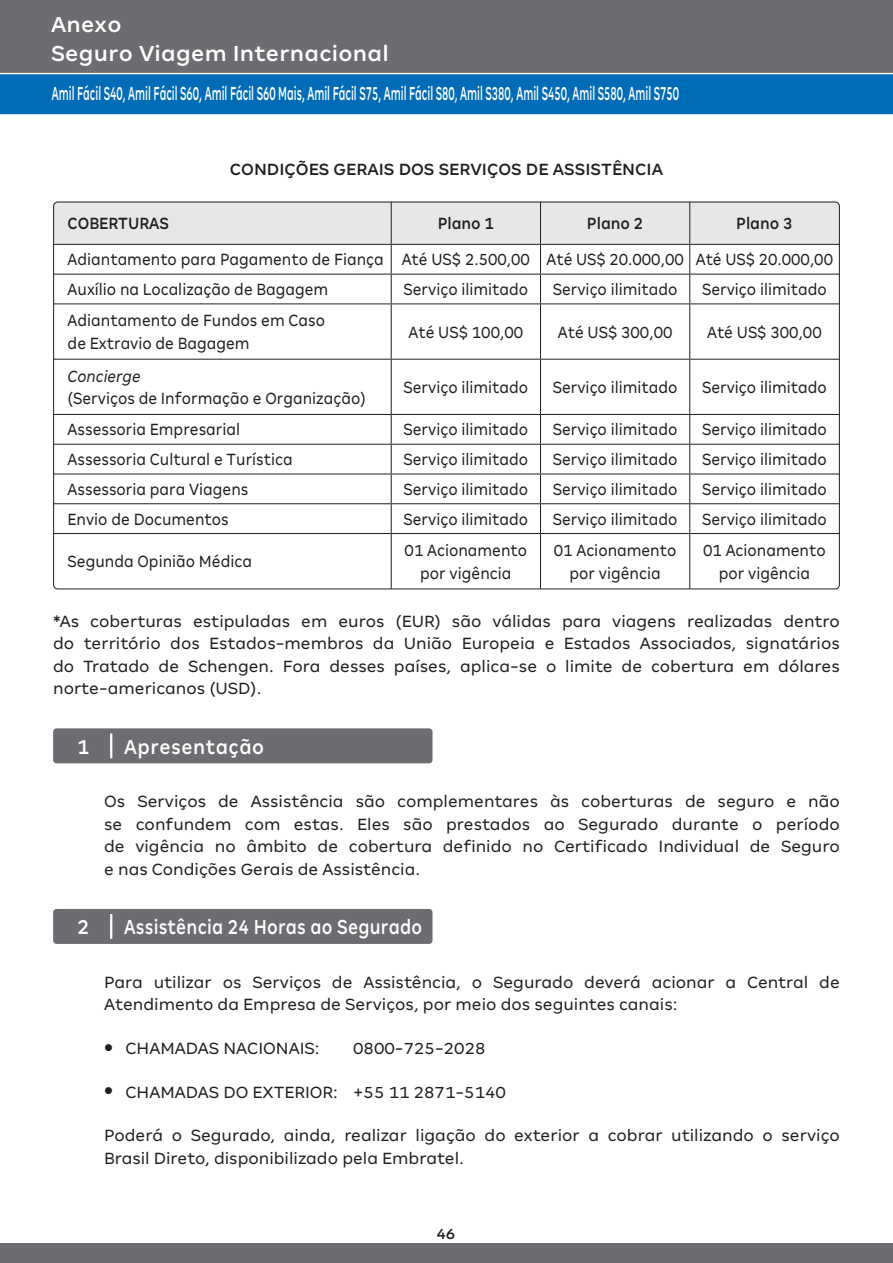
<style>
.page{position:relative;width:893px;height:1263px;background:#fff}
.page>*{position:absolute;margin:0;border:0;box-sizing:border-box;transform-origin:0 0}
.t1{font:500 24px/28.8px "Amil Typeface";letter-spacing:.01em;color:#fff}
.t2{font:500 22.5px "Amil Typeface";letter-spacing:.01em;color:#fff;scale:.81 1}
.t3{font:500 22.5px "Amil Typeface";letter-spacing:.01em;color:#fff;scale:.9 1}
.t4{font:500 21px "Amil Typeface";color:#fff;scale:.52 1}
.List_Paragraph{font:18px/22.5px "Amil Typeface";color:#231f20;text-align:justify}
.List_Paragraph-2{font:18px/22.5px "Amil Typeface";color:#231f20;text-align:center;scale:.9 1}
.List_Paragraph-3{font:500 18px "Amil Typeface";color:#231f20}
.List_Paragraph-4{font:500 18px "Amil Typeface";color:#231f20;scale:.9 1}
.List_Paragraph-5{font:italic 18px "Amil Typeface";color:#231f20;scale:.9 1}
.t5{font:500 16.5px "Amil Typeface";color:#231f20}
</style>
<div class="page">
<div style="left:0;top:1243px;width:893px;height:20px;background:#6c6d70"></div>
<div style="left:0;top:0;width:893px;height:76px;background:#6c6d70"></div>
<svg style="left:0;top:73px;width:893px;height:42px;background:#0c73ba"></svg>
<svg style="left:53px;top:202px;width:787px;height:101px"></svg>
<hr style="left:53px;top:303px;width:338px;height:1px;background:#231f20">
<hr style="left:391px;top:303px;width:149px;height:1px;background:#231f20">
<hr style="left:391px;top:304px;width:1px;height:55px;background:#231f20">
<hr style="left:540px;top:303px;width:150px;height:1px;background:#231f20">
<hr style="left:540px;top:304px;width:1px;height:55px;background:#231f20">
<hr style="left:690px;top:303px;width:149px;height:1px;background:#231f20">
<hr style="left:689px;top:304px;width:1px;height:55px;background:#231f20">
<hr style="left:53px;top:359px;width:338px;height:1px;background:#231f20">
<hr style="left:391px;top:359px;width:149px;height:1px;background:#231f20">
<hr style="left:391px;top:360px;width:1px;height:54px;background:#231f20">
<hr style="left:540px;top:359px;width:150px;height:1px;background:#231f20">
<hr style="left:540px;top:360px;width:1px;height:54px;background:#231f20">
<hr style="left:690px;top:359px;width:149px;height:1px;background:#231f20">
<hr style="left:689px;top:360px;width:1px;height:54px;background:#231f20">
<hr style="left:53px;top:414px;width:338px;height:1px;background:#231f20">
<hr style="left:391px;top:414px;width:149px;height:1px;background:#231f20">
<hr style="left:540px;top:414px;width:150px;height:1px;background:#231f20">
<hr style="left:690px;top:414px;width:149px;height:1px;background:#231f20">
<hr style="left:53px;top:444px;width:338px;height:1px;background:#231f20">
<hr style="left:391px;top:444px;width:149px;height:1px;background:#231f20">
<hr style="left:540px;top:444px;width:150px;height:1px;background:#231f20">
<hr style="left:690px;top:444px;width:149px;height:1px;background:#231f20">
<hr style="left:53px;top:473px;width:338px;height:1px;background:#231f20">
<hr style="left:391px;top:473px;width:149px;height:1px;background:#231f20">
<hr style="left:540px;top:473px;width:150px;height:1px;background:#231f20">
<hr style="left:690px;top:473px;width:149px;height:1px;background:#231f20">
<hr style="left:53px;top:503px;width:338px;height:1px;background:#231f20">
<hr style="left:391px;top:503px;width:149px;height:1px;background:#231f20">
<svg style="left:391px;top:415px;width:1px;height:118px"></svg>
<hr style="left:540px;top:503px;width:150px;height:1px;background:#231f20">
<svg style="left:540px;top:415px;width:1px;height:118px"></svg>
<hr style="left:690px;top:503px;width:149px;height:1px;background:#231f20">
<svg style="left:689px;top:415px;width:1px;height:118px"></svg>
<hr style="left:53px;top:533px;width:338px;height:1px;background:#231f20">
<hr style="left:391px;top:533px;width:149px;height:1px;background:#231f20">
<hr style="left:391px;top:534px;width:1px;height:55px;background:#231f20">
<hr style="left:540px;top:533px;width:150px;height:1px;background:#231f20">
<hr style="left:540px;top:534px;width:1px;height:55px;background:#231f20">
<hr style="left:690px;top:533px;width:149px;height:1px;background:#231f20">
<hr style="left:689px;top:534px;width:1px;height:55px;background:#231f20">
<div style="left:53px;top:728px;width:379px;height:35px;background:#6c6d70;border-radius:3px"></div>
<hr style="left:110px;top:733px;width:2px;height:25px;background:#fff">
<div style="left:53px;top:909px;width:379px;height:35px;background:#6c6d70;border-radius:3px"></div>
<hr style="left:110px;top:914px;width:2px;height:25px;background:#fff">
<h1 class="t1" style="left:51px;top:10px;width:339px">Anexo<br>Seguro Viagem Internacional</h1>
<p class="t4" style="left:52px;top:81px;width:1208px">Amil Fácil S40, Amil Fácil S60, Amil Fácil S60 Mais, Amil Fácil S75, Amil Fácil S80, Amil S380, Amil S450, Amil S580, Amil S750</p>
<p class="List_Paragraph-3" style="left:230px;top:158px;width:435px">CONDIÇÕES GERAIS DOS SERVIÇOS DE ASSISTÊNCIA</p>
<p class="List_Paragraph-4" style="left:68px;top:213px;width:114px">COBERTURAS</p>
<p class="List_Paragraph-4" style="left:438px;top:213px;width:64px">Plano 1</p>
<p class="List_Paragraph-4" style="left:587px;top:213px;width:64px">Plano 2</p>
<p class="List_Paragraph-4" style="left:736px;top:213px;width:64px">Plano 3</p>
<p class="List_Paragraph-2" style="left:68px;top:248px;width:353px">Adiantamento para Pagamento de Fiança</p>
<p class="List_Paragraph-2" style="left:402px;top:248px;width:144px">Até US$ 2.500,00</p>
<p class="List_Paragraph-2" style="left:546px;top:248px;width:154px">Até US$ 20.000,00</p>
<p class="List_Paragraph-2" style="left:696px;top:248px;width:154px">Até US$ 20.000,00</p>
<p class="List_Paragraph-2" style="left:68px;top:278px;width:291px">Auxílio na Localização de Bagagem</p>
<p class="List_Paragraph-2" style="left:403px;top:278px;width:140px">Serviço ilimitado</p>
<p class="List_Paragraph-2" style="left:553px;top:278px;width:140px">Serviço ilimitado</p>
<p class="List_Paragraph-2" style="left:702px;top:278px;width:140px">Serviço ilimitado</p>
<p class="List_Paragraph-2" style="left:68px;top:309px;width:288px;text-align:left">Adiantamento de Fundos em Caso de Extravio de Bagagem</p>
<p class="List_Paragraph-2" style="left:409px;top:320px;width:129px">Até US$ 100,00</p>
<p class="List_Paragraph-2" style="left:558px;top:320px;width:129px">Até US$ 300,00</p>
<p class="List_Paragraph-2" style="left:707px;top:320px;width:129px">Até US$ 300,00</p>
<p class="List_Paragraph-5" style="left:68px;top:365px;width:83px">Concierge</p>
<p class="List_Paragraph-2" style="left:68px;top:387px;width:333px">(Serviços de Informação e Organização)</p>
<p class="List_Paragraph-2" style="left:403px;top:376px;width:140px">Serviço ilimitado</p>
<p class="List_Paragraph-2" style="left:553px;top:376px;width:140px">Serviço ilimitado</p>
<p class="List_Paragraph-2" style="left:702px;top:376px;width:140px">Serviço ilimitado</p>
<p class="List_Paragraph-2" style="left:68px;top:418px;width:193px">Assessoria Empresarial</p>
<p class="List_Paragraph-2" style="left:403px;top:418px;width:140px">Serviço ilimitado</p>
<p class="List_Paragraph-2" style="left:553px;top:418px;width:140px">Serviço ilimitado</p>
<p class="List_Paragraph-2" style="left:702px;top:418px;width:140px">Serviço ilimitado</p>
<p class="List_Paragraph-2" style="left:68px;top:448px;width:252px">Assessoria Cultural e Turística</p>
<p class="List_Paragraph-2" style="left:403px;top:448px;width:140px">Serviço ilimitado</p>
<p class="List_Paragraph-2" style="left:553px;top:448px;width:140px">Serviço ilimitado</p>
<p class="List_Paragraph-2" style="left:702px;top:448px;width:140px">Serviço ilimitado</p>
<p class="List_Paragraph-2" style="left:68px;top:478px;width:202px">Assessoria para Viagens</p>
<p class="List_Paragraph-2" style="left:403px;top:478px;width:140px">Serviço ilimitado</p>
<p class="List_Paragraph-2" style="left:553px;top:478px;width:140px">Serviço ilimitado</p>
<p class="List_Paragraph-2" style="left:702px;top:478px;width:140px">Serviço ilimitado</p>
<p class="List_Paragraph-2" style="left:68px;top:508px;width:180px">Envio de Documentos</p>
<p class="List_Paragraph-2" style="left:403px;top:508px;width:140px">Serviço ilimitado</p>
<p class="List_Paragraph-2" style="left:553px;top:508px;width:140px">Serviço ilimitado</p>
<p class="List_Paragraph-2" style="left:702px;top:508px;width:140px">Serviço ilimitado</p>
<p class="List_Paragraph-2" style="left:68px;top:550px;width:206px">Segunda Opinião Médica</p>
<p class="List_Paragraph-2" style="left:405px;top:539px;width:138px">01 Acionamento por vigência</p>
<p class="List_Paragraph-2" style="left:554px;top:539px;width:138px">01 Acionamento por vigência</p>
<p class="List_Paragraph-2" style="left:703px;top:539px;width:138px">01 Acionamento por vigência</p>
<p class="List_Paragraph" style="left:53px;top:609px;width:788px">*As coberturas estipuladas em euros (EUR) são válidas para viagens realizadas dentro do território dos Estados-membros da União Europeia e Estados Associados, signatários do Tratado de Schengen. Fora desses países, aplica-se o limite de cobertura em dólares norte-americanos (USD).</p>
<p class="t3" style="left:77px;top:733px;width:15px">1</p>
<p class="t3" style="left:124px;top:733px;width:157px">Apresentação</p>
<p class="List_Paragraph" style="left:104px;top:790px;width:737px">Os Serviços de Assistência são complementares às coberturas de seguro e não se confundem com estas. Eles são prestados ao Segurado durante o período de vigência no âmbito de cobertura definido no Certificado Individual de Seguro e nas Condições Gerais de Assistência.</p>
<p class="t3" style="left:77px;top:914px;width:15px">2</p>
<p class="t2" style="left:124px;top:914px;width:369px">Assistência 24 Horas ao Segurado</p>
<p class="List_Paragraph" style="left:104px;top:970px;width:737px">Para utilizar os Serviços de Assistência, o Segurado deverá acionar a Central de<br>Atendimento da Empresa de Serviços, por meio dos seguintes canais:</p>
<p class="List_Paragraph" style="left:104px;top:1037px;width:217px">● CHAMADAS NACIONAIS:</p>
<p class="List_Paragraph" style="left:353px;top:1037px;width:134px">0800-725-2028</p>
<p class="List_Paragraph" style="left:104px;top:1080px;width:403px">● CHAMADAS DO EXTERIOR: +55 11 2871-5140</p>
<p class="List_Paragraph" style="left:104px;top:1124px;width:737px">Poderá o Segurado, ainda, realizar ligação do exterior a cobrar utilizando o serviço<br>Brasil Direto, disponibilizado pela Embratel.</p>
<p class="t5" style="left:436px;top:1224px;width:21px">46</p>
</div>
